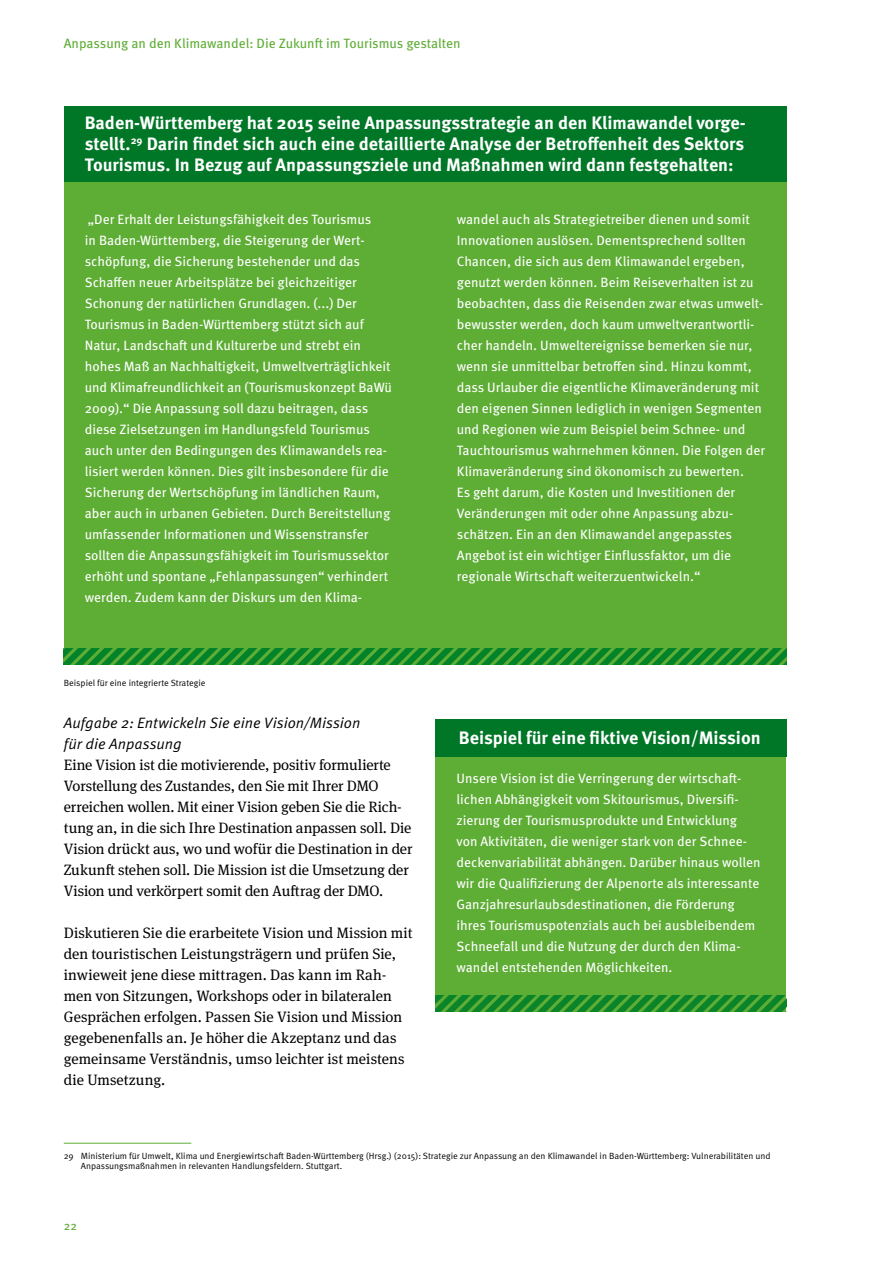
<style>
.page{position:relative;width:893px;height:1263px;background:#fff}
.page>*{position:absolute;margin:0;border:0;box-sizing:border-box;transform-origin:0 0}
.t1{font:700 18px/21px "Meta Pro";letter-spacing:-.005em;color:#fff;text-align:justify}
.t2{font:15px/21px "Meta Serif Pro";letter-spacing:-.005em;color:#000}
.t3{font:15px/21px "Meta Pro Norm Ita";color:#000}
.t4{font:13.5px/21px "Meta Pro";color:#fff}
.t5{font:13.5px "Meta Pro";letter-spacing:-.005em;color:#5ead35}
.t6{font:12px "Meta Pro";color:#5ead35}
.t7{font:9px/10.5px "Meta Pro Norm";color:#000}
</style>
<div class="page">
<div style="left:64px;top:108px;width:723px;height:546px;background:#5ead35"></div>
<div style="left:64px;top:106px;width:723px;height:76px;background:#007627"></div>
<hr style="left:64px;top:1143px;width:127px;height:1px;background:#5ead35">
<svg style="left:64px;top:648px;width:723px;height:16px;background:#21912d"></svg>
<div style="left:436px;top:756px;width:350px;height:255px;background:#5ead35"></div>
<svg style="left:436px;top:995px;width:350px;height:16px"></svg>
<div style="left:436px;top:719px;width:351px;height:37px;background:#007627"></div>
<p class="t5" style="left:64px;top:33px;width:398px">Anpassung an den Klimawandel: Die Zukunft im Tourismus gestalten</p>
<p class="t1" style="left:85px;top:111px;width:662px">Baden-Württemberg hat 2015 seine Anpassungsstrategie an den Klimawandel vorge&shy;stellt.<sup>29</sup> Darin findet sich auch eine detaillierte Analyse der Betroffenheit des Sektors Tourismus. In Bezug auf Anpassungsziele und Maßnahmen wird dann festgehalten:</p>
<p class="t4" style="left:85px;top:207px;width:309px">„Der Erhalt der Leistungsfähigkeit des Tourismus<br>in Baden-Württemberg, die Steigerung der Wert&shy;schöpfung, die Sicherung bestehender und das Schaffen neuer Arbeitsplätze bei gleichzeitiger Schonung der natürlichen Grundlagen. (...) Der Tourismus in Baden-Württemberg stützt sich auf Natur, Landschaft und Kulturerbe und strebt ein hohes Maß an Nachhaltigkeit, Umweltverträglichkeit und Klimafreundlichkeit an (Tourismuskonzept BaWü 2009).“ Die Anpassung soll dazu beitragen, dass diese Zielsetzungen im Handlungsfeld Tourismus auch unter den Bedingungen des Klimawandels rea&shy;lisiert werden können. Dies gilt insbesondere für die Sicherung der Wertschöpfung im ländlichen Raum, aber auch in urbanen Gebieten. Durch Bereitstellung umfassender Informationen und Wissenstransfer sollten die Anpassungsfähigkeit im Tourismussektor erhöht und spontane „Fehlanpassungen“ verhindert werden. Zudem kann der Diskurs um den Klima-</p>
<p class="t4" style="left:457px;top:208px;width:310px">wandel auch als Strategietreiber dienen und somit Innovationen auslösen. Dementsprechend sollten Chancen, die sich aus dem Klimawandel ergeben, genutzt werden können. Beim Reiseverhalten ist zu beobachten, dass die Reisenden zwar etwas umwelt&shy;bewusster werden, doch kaum umweltverantwortli&shy;cher handeln. Umweltereignisse bemerken sie nur, wenn sie unmittelbar betroffen sind. Hinzu kommt, dass Urlauber die eigentliche Klimaveränderung mit den eigenen Sinnen lediglich in wenigen Segmenten und Regionen wie zum Beispiel beim Schnee- und Tauchtourismus wahrnehmen können. Die Folgen der Klimaveränderung sind ökonomisch zu bewerten.<br>Es geht darum, die Kosten und Investitionen der Veränderungen mit oder ohne Anpassung abzu&shy;schätzen. Ein an den Klimawandel angepasstes Angebot ist ein wichtiger Einflussfaktor, um die regionale Wirtschaft weiterzuentwickeln.“</p>
<p class="t7" style="left:64px;top:677px;width:143px">Beispiel für eine integrierte Strategie</p>
<p class="t3" style="left:64px;top:711px;width:298px">Aufgabe 2: Entwickeln Sie eine Vision/Mission für die Anpassung</p>
<p class="t2" style="left:64px;top:753px;width:350px">Eine Vision ist die motivierende, positiv formulierte Vorstellung des Zustandes, den Sie mit Ihrer DMO erreichen wollen. Mit einer Vision geben Sie die Rich&shy;tung an, in die sich Ihre Destination anpassen soll. Die Vision drückt aus, wo und wofür die Destination in der Zukunft stehen soll. Die Mission ist die Umsetzung der Vision und verkörpert somit den Auftrag der DMO.</p>
<p class="t2" style="left:64px;top:921px;width:350px">Diskutieren Sie die erarbeitete Vision und Mission mit den touristischen Leistungsträgern und prüfen Sie, inwieweit jene diese mittragen. Das kann im Rah&shy;men von Sitzungen, Workshops oder in bilateralen Gesprächen erfolgen. Passen Sie Vision und Mission gegebenenfalls an. Je höher die Akzeptanz und das gemeinsame Verständnis, umso leichter ist meistens die Umsetzung.</p>
<h1 class="t1" style="left:459px;top:726px;width:303px">Beispiel für eine fiktive Vision/Mission</h1>
<p class="t4" style="left:457px;top:767px;width:306px">Unsere Vision ist die Verringerung der wirtschaft&shy;lichen Abhängigkeit vom Skitourismus, Diversifi&shy;zierung der Tourismusprodukte und Entwicklung von Aktivitäten, die weniger stark von der Schnee&shy;deckenvariabilität abhängen. Darüber hinaus wollen wir die Qualifizierung der Alpenorte als interessante Ganzjahresurlaubsdestinationen, die Förderung ihres Tourismuspotenzials auch bei ausbleibendem Schneefall und die Nutzung der durch den Klima&shy;wandel entstehenden Möglichkeiten.</p>
<p class="t7" style="left:81px;top:1150px;width:691px;text-indent:-17px">29 Ministerium für Umwelt, Klima und Energiewirtschaft Baden-Württemberg (Hrsg.) (2015): Strategie zur Anpassung an den Klimawandel in Baden-Württemberg: Vulnerabilitäten und<br>Anpassungsmaßnahmen in relevanten Handlungsfeldern. Stuttgart.</p>
<p class="t6" style="left:64px;top:1216px;width:15px">22</p>
</div>
